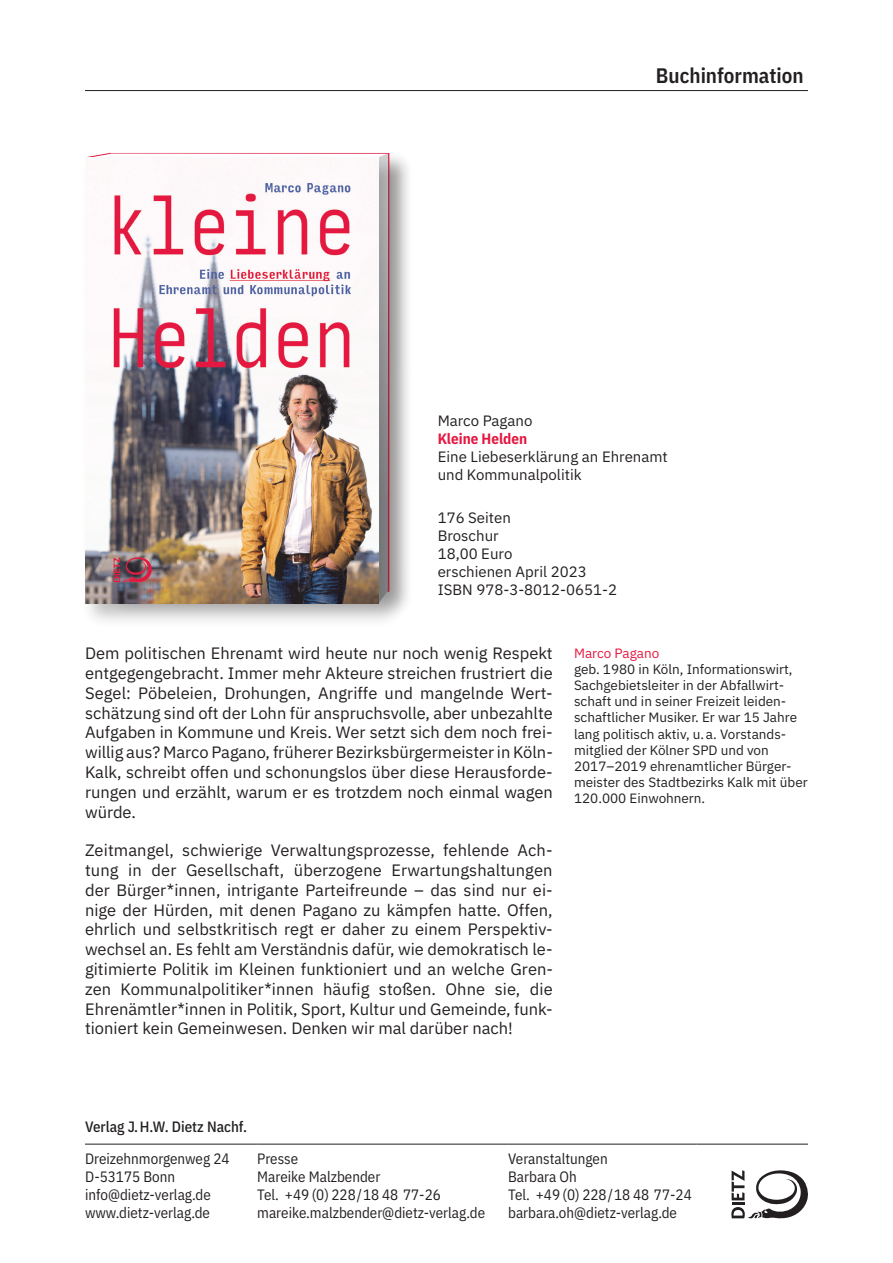
<style>
.page{position:relative;width:893px;height:1263px;background:#fff}
.page>*{position:absolute;margin:0;border:0;box-sizing:border-box;transform-origin:0 0}
.t1{font:600 21px "IBM Plex Sans Cond";color:#231f20}
.t2{font:16.5px/19.8px "IBM Plex Sans";color:#231f20;text-align:justify}
.t3{font:15px/18px "IBM Plex Sans Cond";color:#231f20}
.t4{font:15px/18px "IBM Plex Sans";color:#231f20}
.t5{font:500 15px "IBM Plex Sans Cond";color:#231f20}
.t6{font:700 15px "IBM Plex Sans Cond";color:#e51841}
.t7{font:13.5px/16.2px "IBM Plex Sans";color:#231f20}
.t8{font:13.5px "IBM Plex Sans";color:#e51841}
</style>
<div class="page">
<hr style="left:85px;top:90px;width:723px;height:1px;background:#231f20">
<hr style="left:85px;top:1144px;width:172px;height:1px;background:#231f20">
<hr style="left:257px;top:1144px;width:251px;height:1px;background:#231f20">
<hr style="left:508px;top:1144px;width:188px;height:1px;background:#231f20">
<hr style="left:696px;top:1144px;width:112px;height:1px;background:#231f20">
<svg style="left:731px;top:1170px;width:77px;height:48px"></svg>
<div style="left:374px;top:152px;width:39px;height:473px;background:#231f20;opacity:.28"></div>
<div style="left:81px;top:154px;width:322px;height:474px;background:#231f20;opacity:.28"></div>
<img style="left:85px;top:157px;width:294px;height:447px">
<p class="t1" style="left:656px;top:59px;width:149px">Buchinformation</p>
<p class="t4" style="left:438px;top:410px;width:96px">Marco Pagano</p>
<p class="t6" style="left:438px;top:427px;width:91px">Kleine Helden</p>
<p class="t4" style="left:438px;top:446px;width:232px">Eine Liebeserklärung an Ehrenamt und Kommunalpolitik</p>
<p class="t4" style="left:438px;top:508px;width:181px">176 Seiten<br>Broschur<br>18,00 Euro<br>erschienen April 2023<br>ISBN 978-3-8012-0651-2</p>
<p class="t2" style="left:85px;top:642px;width:469px">Dem politischen Ehrenamt wird heute nur noch wenig Respekt entgegengebracht. Immer mehr Akteure streichen frustriert die Segel: Pöbeleien, Drohungen, Angriffe und mangelnde Wert&shy;schätzung sind oft der Lohn für anspruchsvolle, aber unbezahlte Aufgaben in Kommune und Kreis. Wer setzt sich dem noch frei&shy;willig aus? Marco Pagano, früherer Bezirksbürgermeister in Köln-Kalk, schreibt offen und schonungslos über diese Herausforde&shy;rungen und erzählt, warum er es trotzdem noch einmal wagen würde.</p>
<p class="t2" style="left:85px;top:839px;width:470px">Zeitmangel, schwierige Verwaltungsprozesse, fehlende Ach&shy;tung in der Gesellschaft, überzogene Erwartungshaltungen der Bürger*innen, intrigante Parteifreunde – das sind nur ei&shy;nige der Hürden, mit denen Pagano zu kämpfen hatte. Offen, ehrlich und selbstkritisch regt er daher zu einem Perspektiv&shy;wechsel an. Es fehlt am Verständnis dafür, wie demokratisch le&shy;gitimierte Politik im Kleinen funktioniert und an welche Gren&shy;zen Kommunalpolitiker*innen häufig stoßen. Ohne sie, die Ehrenämtler*innen in Politik, Sport, Kultur und Gemeinde, funk&shy;tioniert kein Gemeinwesen. Denken wir mal darüber nach!</p>
<p class="t8" style="left:574px;top:642px;width:87px">Marco Pagano</p>
<p class="t7" style="left:574px;top:660px;width:235px">geb. 1980 in Köln, Informationswirt, Sachgebietsleiter in der Abfallwirt&shy;schaft und in seiner Freizeit leiden&shy;schaftlicher Musiker. Er war 15 Jahre lang politisch aktiv, u.a. Vorstands&shy;mitglied der Kölner SPD und von 2017–2019 ehrenamtlicher Bürger&shy;meister des Stadtbezirks Kalk mit über 120.000 Einwohnern.</p>
<p class="t5" style="left:85px;top:1115px;width:164px">Verlag J.H.W. Dietz Nachf.</p>
<p class="t3" style="left:85px;top:1149px;width:146px">Dreizehnmorgenweg 24<br>D-53175 Bonn info@dietz-verlag.de www.dietz-verlag.de</p>
<p class="t3" style="left:257px;top:1149px;width:229px">Presse<br>Mareike Malzbender<br>Tel. +49 (0) 228/18 48 77-26 mareike.malzbender@dietz-verlag.de</p>
<p class="t3" style="left:508px;top:1149px;width:185px">Veranstaltungen<br>Barbara Oh<br>Tel. +49 (0) 228/18 48 77-24 barbara.oh@dietz-verlag.de</p>
</div>
